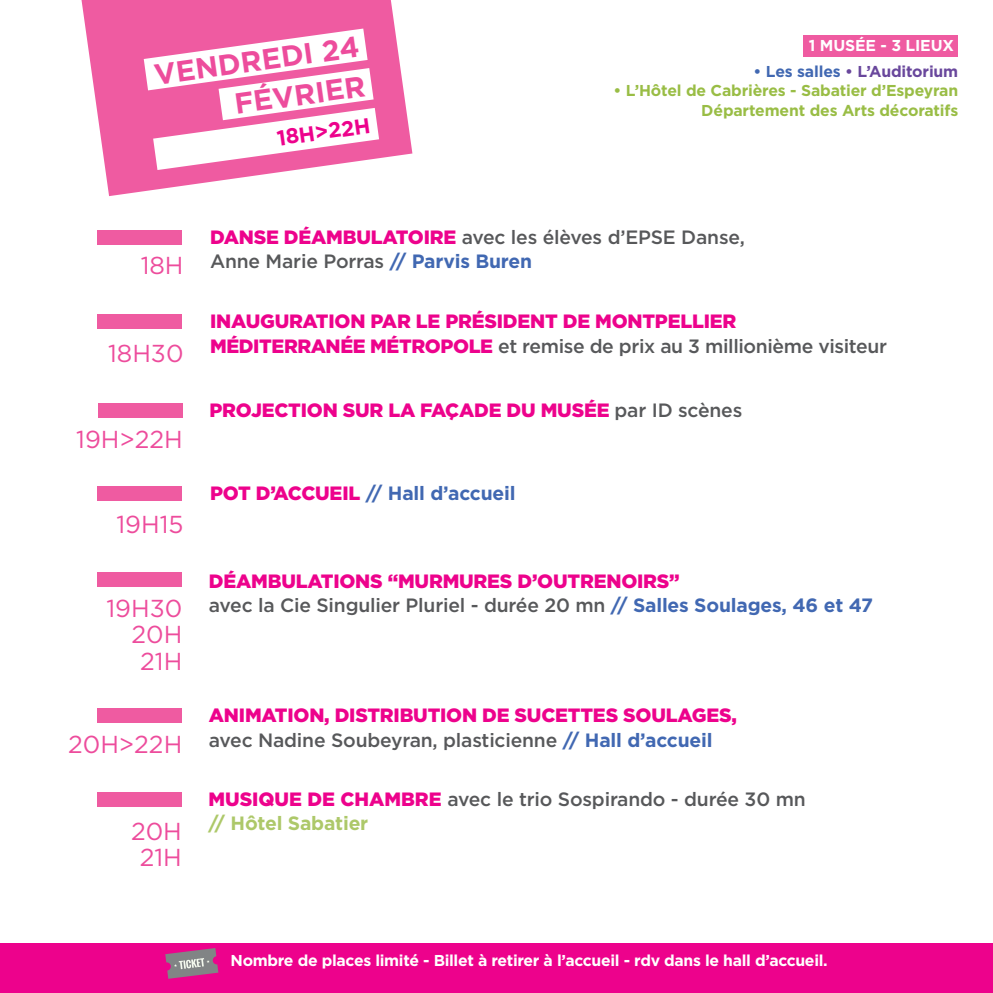
<style>
.page{position:relative;width:993px;height:993px;background:#fff}
.page>*{position:absolute;margin:0;border:0;box-sizing:border-box;transform-origin:0 0}
.t1{font:700 29.05px/39.9px "Gotham";color:#ed4c9c;text-align:right}
.t2{font:24.5px/26.2px "Gotham";color:#ed4c9c;text-align:center}
.t3{font:700 21.35px "Gotham";color:#ed028c}
.t4{font:900 19.25px/24.5px "Gotham";letter-spacing:-.01em;color:#ed028c}
.t5{font:500 19.25px/24.5px "Gotham";letter-spacing:-.01em;color:#57585a}
.t6{font:700 19.25px "Gotham";letter-spacing:-.01em;color:#4168b2}
.t7{font:700 15.75px "Gotham";letter-spacing:-.02em;color:#fff}
.t8{font:700 15.75px/19.2px "Gotham";letter-spacing:-.01em;color:#99bd45;text-align:right}
.t9{font:700 15.75px "Gotham";letter-spacing:-.01em;color:#69479c}
.s1{color:#4168b2}
.s2{font-weight:900;color:#ed028c}
.s3{font-weight:700;color:#4168b2}
.s4{font-weight:500;color:#57585a}
.s5{font-weight:400;font-size:24.5px;color:#ed4c9c}
.s6{font-weight:700;color:#adc869}
</style>
<div class="page">
<svg style="left:81px;top:0;width:331px;height:196px;fill:#ef5ba1"></svg>
<svg style="left:144px;top:29px;width:235px;height:141px"></svg>
<div style="left:97px;top:230px;width:85px;height:14px;background:#ef5ba1"></div>
<div style="left:97px;top:314px;width:85px;height:14px;background:#ef5ba1"></div>
<div style="left:97px;top:485px;width:85px;height:15px;background:#ef5ba1"></div>
<div style="left:97px;top:572px;width:85px;height:15px;background:#ef5ba1"></div>
<div style="left:97px;top:708px;width:85px;height:14px;background:#ef5ba1"></div>
<div style="left:97px;top:791px;width:85px;height:15px;background:#ef5ba1"></div>
<div style="left:98px;top:403px;width:85px;height:15px;background:#ef5ba1"></div>
<div style="left:803px;top:35px;width:154px;height:21px;background:#ef5ba1"></div>
<div style="left:0;top:943px;width:992px;height:49px;background:#ed028c"></div>
<svg style="left:165px;top:948px;width:53px;height:30px"></svg>
<h1 class="t1" style="left:152px;top:55px;width:208px;rotate:-8deg">VENDR EDI 24<br>F ÉVR IER</h1>
<p class="t3" style="left:275px;top:124px;width:96px;rotate:-8deg">18H&gt;22H</p>
<p class="t7" style="left:808px;top:35px;width:146px">1 MUSÉE - 3 LIEUX</p>
<p class="t9" style="left:753px;top:61px;width:206px"><span class="s1">• Les salles</span> • L’Auditorium</p>
<p class="t8" style="left:613px;top:81px;width:346px">• L’Hôtel de Cabrières - Sabatier d’Espeyran<br>Département des Arts décoratifs</p>
<p class="t2" style="left:141px;top:252px;width:44px">18H</p>
<p class="t2" style="left:108px;top:340px;width:77px">18H30</p>
<p class="t2" style="left:76px;top:425px;width:108px">19H&gt;22H</p>
<p class="t2" style="left:116px;top:510px;width:69px">19H15</p>
<p class="t2" style="left:106px;top:594px;width:77px;text-align:right">19H30<br>20H<br>21H</p>
<p class="t5" style="left:210px;top:224px;width:536px"><span class="s2">DANSE DÉAMBULATOIRE</span> avec les élèves d’EPSE Danse,<br>Anne Marie Porras <span class="s3">// Parvis Buren</span></p>
<p class="t4" style="left:210px;top:308px;width:678px">INAUGURATION PAR LE PRÉSIDENT DE MONTPELLIER<br>MÉDITERRANÉE MÉTROPOLE <span class="s4">et remise de prix au 3 millionième visiteur</span></p>
<p class="t4" style="left:209px;top:397px;width:534px">PROJECTION SUR LA FAÇADE DU MUSÉE <span class="s4">par ID scènes</span></p>
<p class="t6" style="left:210px;top:480px;width:307px"><span class="s2">POT D’ACCUEIL</span> // Hall d’accueil</p>
<p class="t4" style="left:209px;top:568px;width:665px">DÉAMBULATIONS “MURMURES D’OUTRENOIRS”<br><span class="s4">avec la Cie Singulier Pluriel - durée 20 mn</span> <span class="s3">// Salles Soulages, 46 et 47</span></p>
<p class="t4" style="left:68px;top:702px;width:670px;text-indent:141px">ANIMATION, DISTRIBUTION DE SUCETTES SOULAGES,<br><span class="s5">20H&gt;22H</span> <span class="s4">avec Nadine Soubeyran, plasticienne</span> <span class="s3">// Hall d’accueil</span></p>
<p class="t2" style="left:131px;top:817px;width:52px">20H<br>21H</p>
<p class="t5" style="left:208px;top:786px;width:598px"><span class="s2">MUSIQUE DE CHAMBRE</span> avec le trio Sospirando - durée 30 mn <span class="s6">// Hôtel Sabatier</span></p>
<p class="t7" style="left:230px;top:949px;width:598px">Nombre de places limité - Billet à retirer à l’accueil - rdv dans le hall d’accueil.</p>
</div>
